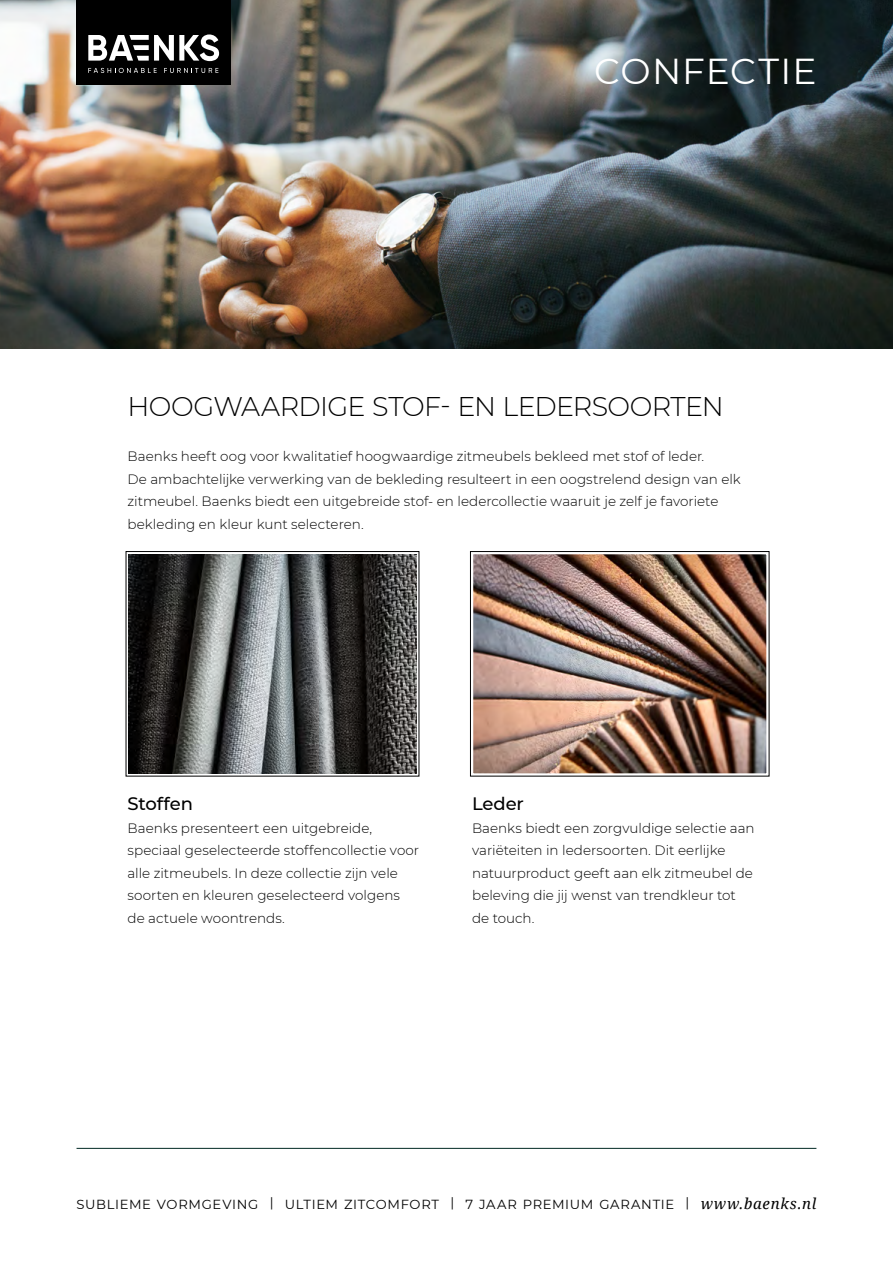
<style>
.page{position:relative;width:893px;height:1263px;background:#fff}
.page>*{position:absolute;margin:0;border:0;box-sizing:border-box;transform-origin:0 0}
.t1{font:36px "Montserrat";letter-spacing:.025em;color:#fff}
.t2{font:300 27px "Montserrat";letter-spacing:-.02em;color:#000}
.t3{font:500 18px "Montserrat";letter-spacing:-.01em;color:#000}
.t4{font:300 13.5px/22.5px "Montserrat";color:#000}
.t5{font:13.2px "Montserrat";letter-spacing:.05em;color:#000}
.s1{font-family:"Noto Serif";font-style:italic;font-size:15px}
</style>
<div class="page">
<hr style="left:77px;top:1148px;width:739px;height:1px;background:#002923">
<img style="left:0;top:0;width:893px;height:349px">
<img style="left:470px;top:551px;width:299px;height:225px">
<svg style="left:126px;top:551px;width:293px;height:225px;background:#545555"></svg>
<div style="left:77px;top:0;width:154px;height:85px;background:#000"></div>
<svg style="left:88px;top:34px;width:131px;height:39px"></svg>
<h1 class="t1" style="left:594px;top:46px;width:224px">CONFECTIE</h1>
<h2 class="t2" style="left:128px;top:388px;width:598px">HOOGWAARDIGE STOF- EN LEDERSOORTEN</h2>
<p class="t4" style="left:128px;top:445px;width:615px">Baenks heeft oog voor kwalitatief hoogwaardige zitmeubels bekleed met stof of leder.<br>De ambachtelijke verwerking van de bekleding resulteert in een oogstrelend design van elk zitmeubel. Baenks biedt een uitgebreide stof- en ledercollectie waaruit je zelf je favoriete bekleding en kleur kunt selecteren.</p>
<h3 class="t3" style="left:128px;top:791px;width:67px">Stoffen</h3>
<p class="t4" style="left:128px;top:816px;width:293px">Baenks presenteert een uitgebreide, speciaal geselecteerde stoffencollectie voor alle zitmeubels. In deze collectie zijn vele soorten en kleuren geselecteerd volgens de actuele woontrends.</p>
<h3 class="t3" style="left:472px;top:791px;width:53px">Leder</h3>
<p class="t4" style="left:472px;top:816px;width:284px">Baenks biedt een zorgvuldige selectie aan variëteiten in ledersoorten. Dit eerlijke natuurproduct geeft aan elk zitmeubel de beleving die jij wenst van trendkleur tot de touch.</p>
<p class="t5" style="left:77px;top:1195px;width:741px">SUBLIEME VORMGEVING | ULTIEM ZITCOMFORT | 7 JAAR PREMIUM GARANTIE | <span class="s1">www.baenks.nl</span></p>
</div>
